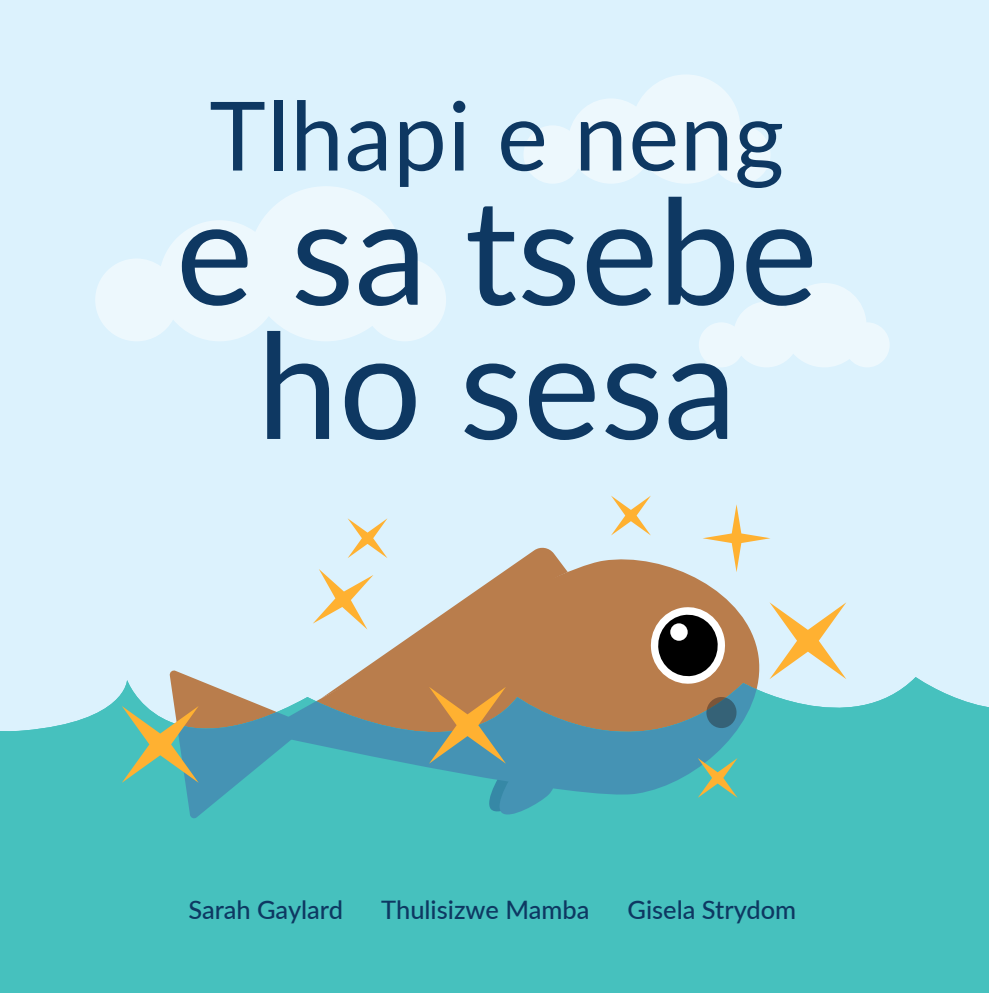
<style>
.page{position:relative;width:989px;height:993px;background:#fff}
.page>*{position:absolute;margin:0;border:0;box-sizing:border-box;transform-origin:0 0}
.body{font:146.47px/134px "Lato";color:#0e3862;text-align:center}
.body-2{font:95.55px "Lato";letter-spacing:.01em;color:#0e3862}
.copyright-page-text{font:500 25.38px "Lato";color:#0e3862}
</style>
<div class="page">
<div style="left:0;top:0;width:988px;height:992px;background:#dcf2fd"></div>
<svg style="left:699px;top:283px;width:190px;height:84px"></svg>
<svg style="left:95px;top:186px;width:351px;height:155px;fill:#edf8fd"></svg>
<svg style="left:524px;top:75px;width:246px;height:109px"></svg>
<svg style="left:567px;top:559px;width:192px;height:103px;fill:#b97d4c"></svg>
<svg style="left:648px;top:604px;width:79px;height:58px;background:#76675a"></svg>
<svg style="left:0;top:662px;width:988px;height:330px;background:#53bfbd"></svg>
<svg style="left:122px;top:669px;width:184px;height:150px"></svg>
<svg style="left:769px;top:602px;width:77px;height:77px"></svg>
<svg style="left:702px;top:504px;width:68px;height:68px"></svg>
<svg style="left:611px;top:496px;width:39px;height:39px"></svg>
<svg style="left:697px;top:757px;width:40px;height:40px;background:#79ba95"></svg>
<svg style="left:312px;top:518px;width:255px;height:302px"></svg>
<svg style="left:706px;top:696px;width:30px;height:31px"></svg>
<p class="body-2" style="left:209px;top:67px;width:576px">Tlhapi e neng</p>
<p class="body" style="left:176px;top:178px;width:643px">e sa tsebe ho sesa</p>
<p class="copyright-page-text" style="left:188px;top:890px;width:156px">Sarah Gaylard</p>
<p class="copyright-page-text" style="left:381px;top:890px;width:209px">Thulisizwe Mamba</p>
<p class="copyright-page-text" style="left:627px;top:890px;width:170px">Gisela Strydom</p>
</div>
